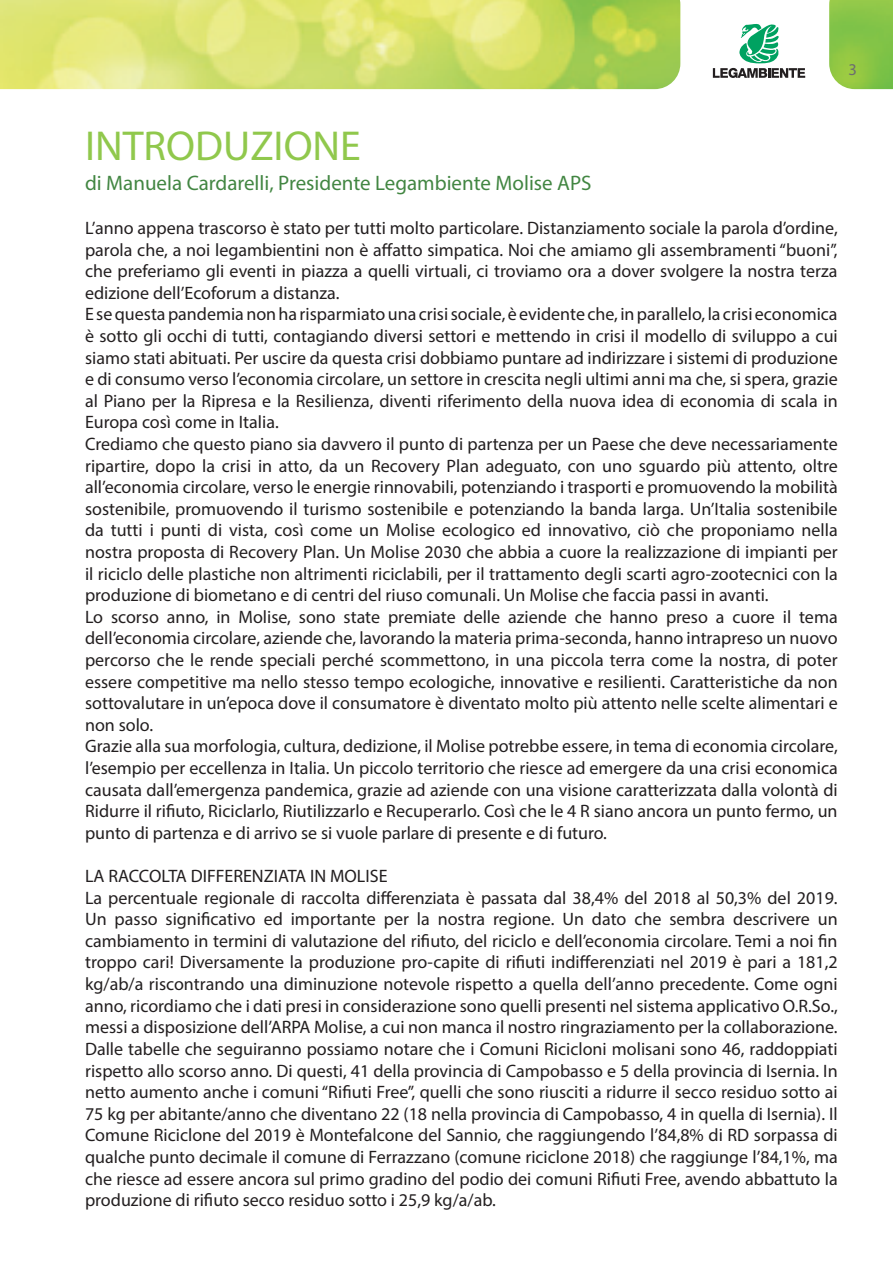
<style>
.page{position:relative;width:893px;height:1263px;background:#fff}
.page>*{position:absolute;margin:0;border:0;box-sizing:border-box;transform-origin:0 0}
.t1{font:42px "Myriad Pro";color:#90c84c}
.t2{font:21px "Myriad Pro";color:#428642}
.Normale__Web{font:18px/21.6px "Myriad Pro";color:#231f20;text-align:justify}
.t3{font:16.5px "Myriad Pro";color:#6c6d70}
</style>
<div class="page">
<svg style="left:713px;top:24px;width:92px;height:54px"></svg>
<img style="left:0;top:0;width:680px;height:89px">
<img style="left:829px;top:0;width:64px;height:89px">
<p class="t3" style="left:848px;top:59px;width:10px">3</p>
<p class="t1" style="left:85px;top:120px;width:277px">INTRODUZIONE</p>
<p class="t2" style="left:85px;top:169px;width:508px">di Manuela Cardarelli, Presidente Legambiente Molise APS</p>
<p class="Normale__Web" style="left:85px;top:217px;width:754px">L’anno appena trascorso è stato per tutti molto particolare. Distanziamento sociale la parola d’ordine, parola che, a noi legambientini non è affatto simpatica. Noi che amiamo gli assembramenti “buoni”, che preferiamo gli eventi in piazza a quelli virtuali, ci troviamo ora a dover svolgere la nostra terza edizione dell’Ecoforum a distanza.</p>
<p class="Normale__Web" style="left:85px;top:303px;width:754px">E se questa pandemia non ha risparmiato una crisi sociale, è evidente che, in parallelo, la crisi economica è sotto gli occhi di tutti, contagiando diversi settori e mettendo in crisi il modello di sviluppo a cui siamo stati abituati. Per uscire da questa crisi dobbiamo puntare ad indirizzare i sistemi di produzione e di consumo verso l’economia circolare, un settore in crescita negli ultimi anni ma che, si spera, grazie al Piano per la Ripresa e la Resilienza, diventi riferimento della nuova idea di economia di scala in Europa così come in Italia.</p>
<p class="Normale__Web" style="left:85px;top:433px;width:754px">Crediamo che questo piano sia davvero il punto di partenza per un Paese che deve necessariamente ripartire, dopo la crisi in atto, da un Recovery Plan adeguato, con uno sguardo più attento, oltre all’economia circolare, verso le energie rinnovabili, potenziando i trasporti e promuovendo la mobilità sostenibile, promuovendo il turismo sostenibile e potenziando la banda larga. Un’Italia sostenibile da tutti i punti di vista, così come un Molise ecologico ed innovativo, ciò che proponiamo nella nostra proposta di Recovery Plan. Un Molise 2030 che abbia a cuore la realizzazione di impianti per il riciclo delle plastiche non altrimenti riciclabili, per il trattamento degli scarti agro-zootecnici con la produzione di biometano e di centri del riuso comunali. Un Molise che faccia passi in avanti.</p>
<p class="Normale__Web" style="left:85px;top:606px;width:754px">Lo scorso anno, in Molise, sono state premiate delle aziende che hanno preso a cuore il tema dell’economia circolare, aziende che, lavorando la materia prima-seconda, hanno intrapreso un nuovo percorso che le rende speciali perché scommettono, in una piccola terra come la nostra, di poter essere competitive ma nello stesso tempo ecologiche, innovative e resilienti. Caratteristiche da non sottovalutare in un’epoca dove il consumatore è diventato molto più attento nelle scelte alimentari e non solo.</p>
<p class="Normale__Web" style="left:85px;top:735px;width:754px">Grazie alla sua morfologia, cultura, dedizione, il Molise potrebbe essere, in tema di economia circolare, l’esempio per eccellenza in Italia. Un piccolo territorio che riesce ad emergere da una crisi economica causata dall’emergenza pandemica, grazie ad aziende con una visione caratterizzata dalla volontà di Ridurre il rifiuto, Riciclarlo, Riutilizzarlo e Recuperarlo. Così che le 4 R siano ancora un punto fermo, un punto di partenza e di arrivo se si vuole parlare di presente e di futuro.</p>
<p class="Normale__Web" style="left:85px;top:865px;width:304px">LA RACCOLTA DIFFERENZIATA IN MOLISE</p>
<p class="Normale__Web" style="left:85px;top:886px;width:754px">La percentuale regionale di raccolta differenziata è passata dal 38,4% del 2018 al 50,3% del 2019.<br>Un passo significativo ed importante per la nostra regione. Un dato che sembra descrivere un cambiamento in termini di valutazione del rifiuto, del riciclo e dell’economia circolare. Temi a noi fin troppo cari! Diversamente la produzione pro-capite di rifiuti indifferenziati nel 2019 è pari a 181,2 kg/ab/a riscontrando una diminuzione notevole rispetto a quella dell’anno precedente. Come ogni anno, ricordiamo che i dati presi in considerazione sono quelli presenti nel sistema applicativo O.R.So., messi a disposizione dell’ARPA Molise, a cui non manca il nostro ringraziamento per la collaborazione.<br>Dalle tabelle che seguiranno possiamo notare che i Comuni Ricicloni molisani sono 46, raddoppiati rispetto allo scorso anno. Di questi, 41 della provincia di Campobasso e 5 della provincia di Isernia. In netto aumento anche i comuni “Rifiuti Free”, quelli che sono riusciti a ridurre il secco residuo sotto ai 75 kg per abitante/anno che diventano 22 (18 nella provincia di Campobasso, 4 in quella di Isernia). Il Comune Riciclone del 2019 è Montefalcone del Sannio, che raggiungendo l’84,8% di RD sorpassa di qualche punto decimale il comune di Ferrazzano (comune riciclone 2018) che raggiunge l’84,1%, ma che riesce ad essere ancora sul primo gradino del podio dei comuni Rifiuti Free, avendo abbattuto la produzione di rifiuto secco residuo sotto i 25,9 kg/a/ab.</p>
</div>
